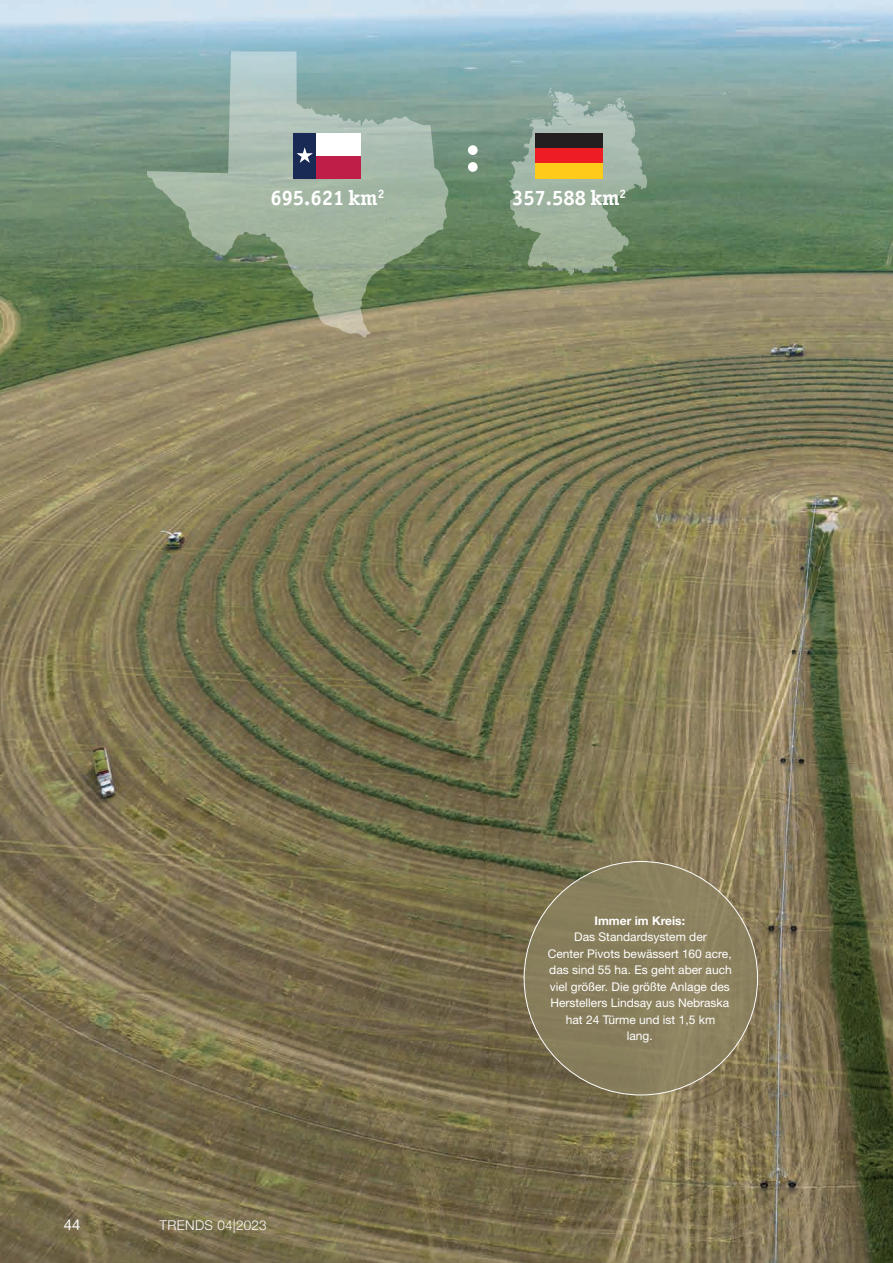
<style>
.page{position:relative;width:893px;height:1263px;background:#fff}
.page>*{position:absolute;margin:0;border:0;box-sizing:border-box;transform-origin:0 0}
.t1{font:700 51px "Officina Serif ITC Pro";color:#fff}
.t2{font:700 21px "Officina Serif ITC Pro";color:#fff}
.t3{font:15px "CLAAS Helvetica Neue";color:#fff}
.t4{font:300 13.5px "CLAAS Helvetica Neue";letter-spacing:.025em;color:#fff}
.t5{font:12px/16.5px "CLAAS Helvetica Neue";color:#fff;text-align:center}
.t6{font:700 12px "CLAAS Helvetica Neue";color:#fff}
</style>
<div class="page">
<img style="left:0;top:0;width:893px;height:1263px">
<div style="left:524px;top:861px;width:234px;height:234px;background:#8c8361;border-radius:50%"></div>
<svg style="left:147px;top:51px;width:301px;height:287px"></svg>
<svg style="left:509px;top:88px;width:138px;height:188px"></svg>
<div style="left:535px;top:133px;width:68px;height:15px;background:#231f20"></div>
<div style="left:535px;top:148px;width:68px;height:15px;background:#ee1d23"></div>
<div style="left:535px;top:164px;width:68px;height:15px;background:#fecb1b"></div>
<div style="left:293px;top:133px;width:68px;height:46px;background:#bf1e49"></div>
<div style="left:293px;top:133px;width:68px;height:23px;background:#fff"></div>
<div style="left:293px;top:133px;width:23px;height:46px;background:#192a54"></div>
<svg style="left:297px;top:147px;width:16px;height:16px"></svg>
<h1 class="t1" style="left:465px;top:122px;width:17px">:</h1>
<h2 class="t2" style="left:270px;top:185px;width:115px">695.621 km<sup>2</sup></h2>
<h2 class="t2" style="left:512px;top:185px;width:115px">357.588 km<sup>2</sup></h2>
<p class="t3" style="left:64px;top:1215px;width:18px">44</p>
<p class="t4" style="left:159px;top:1216px;width:109px">TRENDS 04|2023</p>
<p class="t6" style="left:594px;top:913px;width:92px">Immer im Kreis:</p>
<p class="t5" style="left:548px;top:929px;width:185px">Das Standardsystem der<br>Center Pivots bewässert 160 acre, das sind 55 ha. Es geht aber auch viel größer. Die größte Anlage des<br>Herstellers Lindsay aus Nebraska hat 24 Türme und ist 1,5 km<br>lang.</p>
</div>
